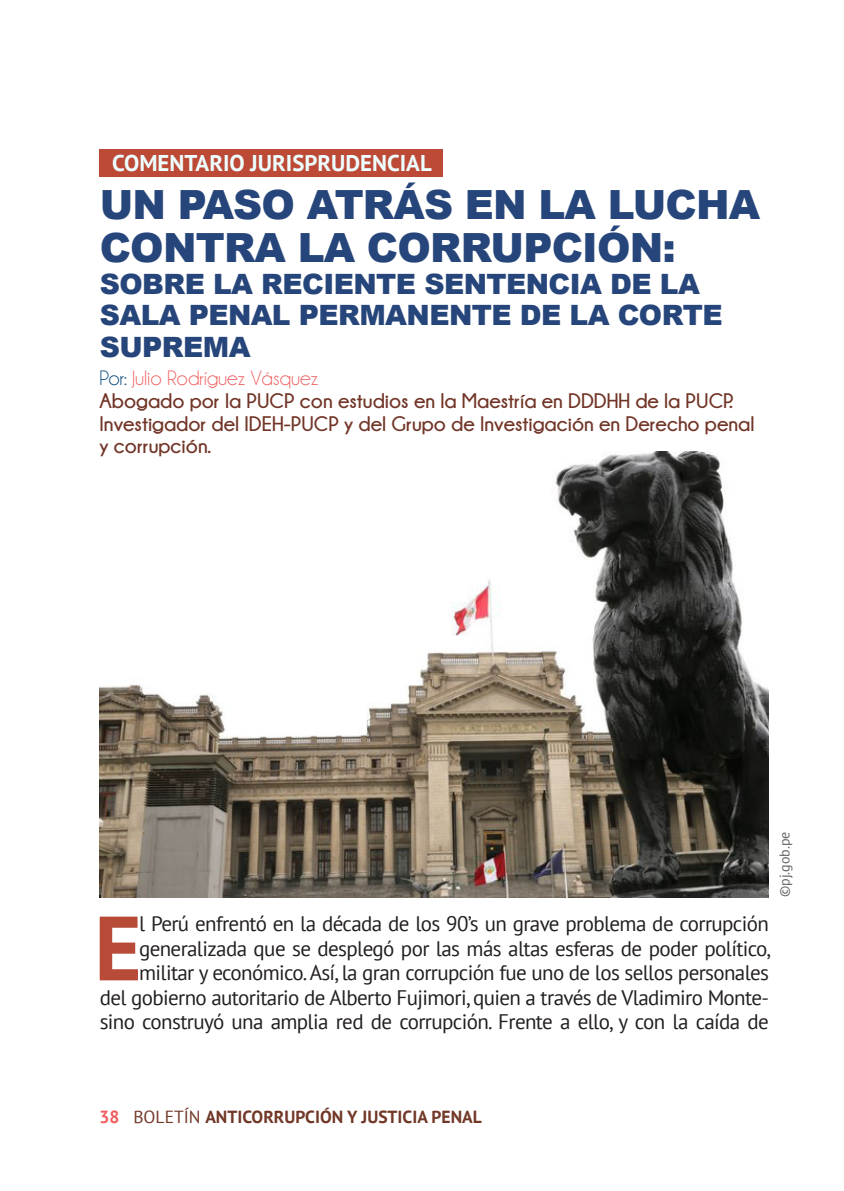
<style>
.page{position:relative;width:844px;height:1191px;background:#fff}
.page>*{position:absolute;margin:0;border:0;box-sizing:border-box;transform-origin:0 0}
._1er_parrafo{font:700 91px "PT Sans";color:#b84a38}
.Título{font:900 40.25px/43.8px "Arial";letter-spacing:-.02em;color:#26457a}
.Título-2{font:900 28px/31.5px "Arial";letter-spacing:-.02em;color:#26457a}
.t1{font:700 22.75px "PT Sans";color:#eff}
._1er_parrafo-2{font:21px/24.5px "PT Sans";letter-spacing:-.03em;color:#231f20;text-align:right}
.bibliografía_autor{font:700 21px/22.8px "Champagne&Limousines";color:#713527}
.página_maestra2{font:700 17.5px "PT Sans";color:#723827}
.pie_de_foto{font:14px "PT Sans";color:#636366}
.s1{font-weight:400;color:#00467a}
.s2{font-weight:400;color:#f05c5d}
.s3{color:#f05c5d}
.s4{font-weight:400}
</style>
<div class="page">
<div style="left:99px;top:149px;width:344px;height:27px;background:#bd4a36"></div>
<img style="left:100px;top:451px;width:668px;height:446px">
<p class="t1" style="left:112px;top:148px;width:321px">COMENTARIO JURISPRUDENCIAL</p>
<p class="Título" style="left:100px;top:181px;width:661px">UN PASO ATRÁS EN LA LUCHA<br>CONTRA LA CORRUPCIÓN:</p>
<p class="Título-2" style="left:100px;top:267px;width:624px">SOBRE LA RECIENTE SENTENCIA DE LA<br>SALA PENAL PERMANENTE DE LA CORTE<br>SUPREMA</p>
<p class="bibliografía_autor" style="left:99px;top:366px;width:656px"><span class="s1">Por:</span> <span class="s2">Julio Rodríguez Vásquez<br></span>Abogado por la PUCP con estudios en la Maestría en DDDHH de la PUCP.<br>Investigador del IDEH-PUCP y del Grupo de Investigación en Derecho penal y corrupción.</p>
<p class="_1er_parrafo-2" style="left:100px;top:911px;width:672px">l Perú enfrentó en la década de los 90’s un grave problema de corrupción generalizada que se desplegó por las más altas esferas de poder político, militar y económico. Así, la gran corrupción fue uno de los sellos personales<br>del gobierno autoritario de Alberto Fujimori, quien a través de Vladimiro Monte&shy;sino construyó una amplia red de corrupción. Frente a ello, y con la caída de</p>
<p class="_1er_parrafo" style="left:94px;top:888px;width:49px">E</p>
<p class="pie_de_foto" style="left:775px;top:897px;width:67px;rotate:-90deg">©pj.gob.pe</p>
<p class="página_maestra2" style="left:99px;top:1105px;width:384px"><span class="s3">38</span> <span class="s4">BOLETÍN</span> ANTICORRUPCIÓN Y JUSTICIA PENAL</p>
</div>
